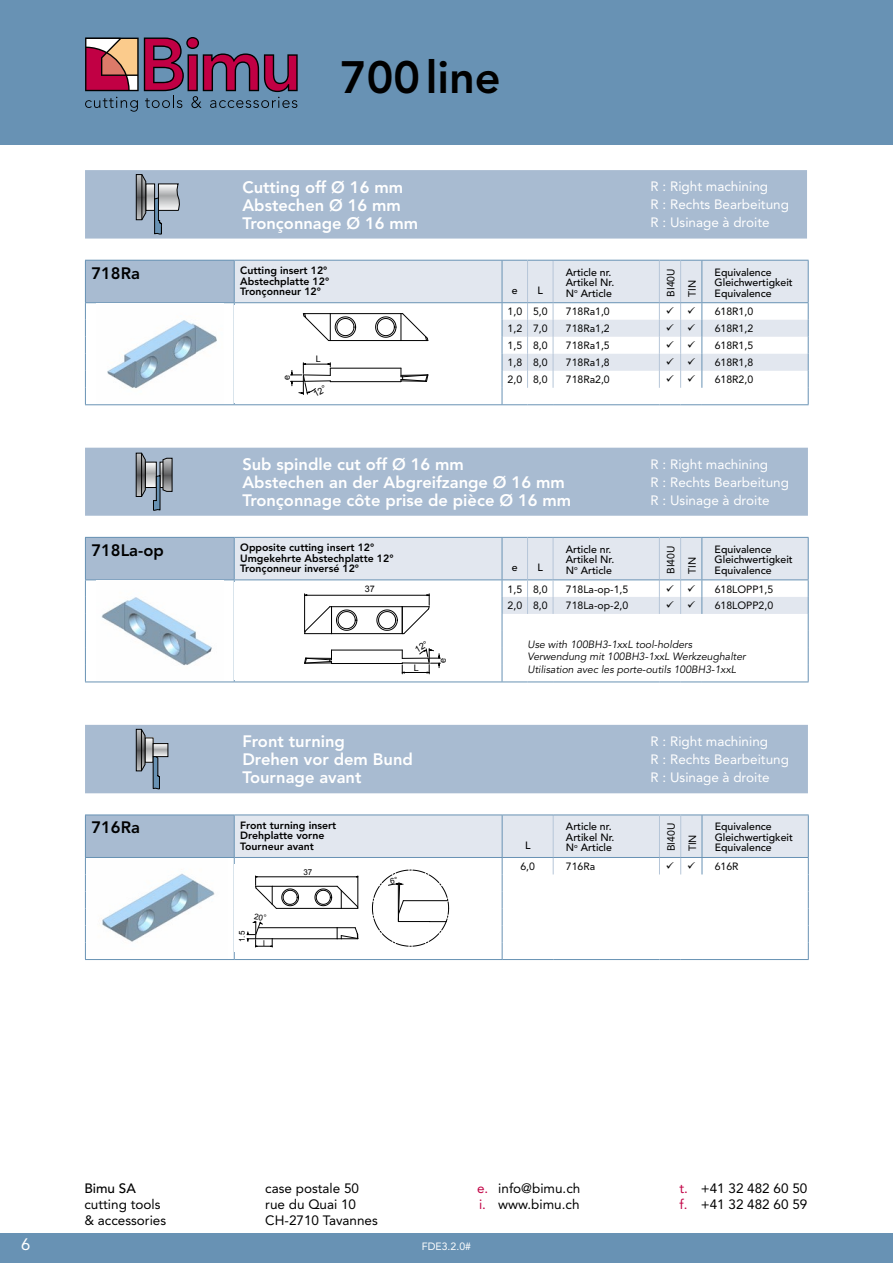
<style>
.page{position:relative;width:893px;height:1263px;background:#fff}
.page>*{position:absolute;margin:0;border:0;box-sizing:border-box;transform-origin:0 0}
.t1{font:800 45px "Avenir";color:#000}
.t2{font:800 16.5px/18px "Avenir";color:#fff}
.t3{font:800 16.5px "Avenir";color:#000}
.t4{font:16.5px "Avenir";color:#fff}
.t5{font:13.5px/18px "Avenir";color:#fff}
.t6{font:13.5px/16.2px "Avenir";color:#000}
.t7{font:500 13.5px "Avenir";color:#000}
.t8{font:500 10.5px/10.5px "Avenir";color:#000}
.t9{font:10.5px/21.3px "Avenir";color:#000}
.t10{font:800 10.5px/10.5px "Avenir";color:#000}
.t11{font:italic 10.5px/12.6px "Avenir";color:#000}
.t12{font:10.5px "Avenir";color:#fff}
.t13{font:9px "Arial";color:#000}
.t14{font:8.1px "Arial";color:#000}
.s1{color:#c10044}
</style>
<div class="page">
<div style="left:0;top:1233px;width:893px;height:30px;background:#6892b4"></div>
<div style="left:0;top:0;width:893px;height:145px;background:#6892b4"></div>
<svg style="left:85px;top:37px;width:213px;height:75px"></svg>
<div style="left:85px;top:170px;width:722px;height:69px;background:#a8bbd1"></div>
<svg style="left:136px;top:174px;width:45px;height:60px;background:#97a3af"></svg>
<hr style="left:142px;top:175px;width:1px;height:45px;background:#000">
<div style="left:85px;top:260px;width:149px;height:43px;background:#a8bbd1"></div>
<svg style="left:235px;top:261px;width:573px;height:110px;fill:#e2e7ef"></svg>
<hr style="left:234px;top:261px;width:1px;height:41px;background:#6892b4">
<hr style="left:502px;top:261px;width:1px;height:41px;background:#6892b4">
<hr style="left:553px;top:302px;width:106px;height:1px;background:#6892b4">
<hr style="left:702px;top:302px;width:107px;height:1px;background:#6892b4">
<hr style="left:553px;top:261px;width:1px;height:41px;background:#b6c6d8">
<hr style="left:85px;top:260px;width:149px;height:1px;background:#6892b4">
<hr style="left:85px;top:261px;width:1px;height:41px;background:#6892b4">
<hr style="left:234px;top:260px;width:268px;height:1px;background:#6892b4">
<svg style="left:502px;top:260px;width:51px;height:1px"></svg>
<hr style="left:553px;top:260px;width:106px;height:1px;background:#6892b4">
<svg style="left:659px;top:260px;width:43px;height:1px"></svg>
<hr style="left:702px;top:260px;width:107px;height:1px;background:#6892b4">
<hr style="left:808px;top:261px;width:1px;height:41px;background:#6892b4">
<svg style="left:808px;top:303px;width:1px;height:101px"></svg>
<hr style="left:553px;top:404px;width:106px;height:1px;background:#6892b4">
<svg style="left:659px;top:404px;width:43px;height:1px"></svg>
<hr style="left:702px;top:404px;width:107px;height:1px;background:#6892b4">
<hr style="left:701px;top:261px;width:1px;height:41px;background:#6892b4">
<hr style="left:659px;top:261px;width:1px;height:41px;background:#b6c6d8">
<hr style="left:680px;top:261px;width:1px;height:41px;background:#b6c6d8">
<hr style="left:527px;top:261px;width:1px;height:41px;background:#b6c6d8">
<div style="left:85px;top:448px;width:723px;height:68px;background:#a8bbd1"></div>
<svg style="left:136px;top:453px;width:36px;height:57px;background:#8a95a0"></svg>
<hr style="left:141px;top:453px;width:1px;height:43px;background:#000">
<div style="left:85px;top:725px;width:723px;height:68px;background:#a8bbd1"></div>
<svg style="left:147px;top:740px;width:4px;height:20px"></svg>
<svg style="left:155px;top:745px;width:11px;height:10px"></svg>
<div style="left:153px;top:743px;width:15px;height:14px;border:1px solid #000"></div>
<svg style="left:136px;top:729px;width:10px;height:42px"></svg>
<svg style="left:153px;top:756px;width:7px;height:34px"></svg>
<hr style="left:141px;top:729px;width:1px;height:42px;background:#000">
<svg style="left:85px;top:302px;width:469px;height:103px"></svg>
<svg style="left:659px;top:302px;width:43px;height:86px"></svg>
<svg style="left:85px;top:537px;width:724px;height:145px"></svg>
<svg style="left:85px;top:814px;width:724px;height:146px"></svg>
<h1 class="t1" style="left:340px;top:51px;width:162px">700line</h1>
<h2 class="t2" style="left:242px;top:178px;width:177px">Cutting off Ø 16 mm<br>Abstechen Ø 16 mm<br>Tronçonnage Ø 16 mm</h2>
<p class="t5" style="left:651px;top:178px;width:140px">R : Right machining<br>R : Rechts Bearbeitung<br>R : Usinage à droite</p>
<h2 class="t3" style="left:91px;top:263px;width:50px">718Ra</h2>
<p class="t10" style="left:240px;top:265px;width:90px">Cutting insert 12°<br>Abstechplatte 12°<br>Tronçonneur 12°</p>
<p class="t13" style="left:281px;top:380px;width:7px;rotate:-90deg">e</p>
<p class="t13" style="left:316px;top:353px;width:7px">L</p>
<p class="t8" style="left:512px;top:286px;width:7px">e</p>
<p class="t8" style="left:538px;top:286px;width:7px">L</p>
<p class="t8" style="left:566px;top:267px;width:50px">Article nr.<br>Artikel Nr.<br>N<sup>o</sup> Article</p>
<p class="t9" style="left:660px;top:297px;width:30px;rotate:-90deg">BI40U<br>TIN</p>
<p class="t8" style="left:715px;top:267px;width:80px">Equivalence<br>Gleichwertigkeit<br>Equivalence</p>
<p class="t9" style="left:508px;top:301px;width:42px">1,0 5,0</p>
<p class="t9" style="left:566px;top:301px;width:45px">718Ra1,0</p>
<p class="t9" style="left:715px;top:301px;width:40px">618R1,0</p>
<p class="t9" style="left:508px;top:318px;width:42px">1,2 7,0</p>
<p class="t9" style="left:566px;top:318px;width:45px">718Ra1,2</p>
<p class="t9" style="left:715px;top:318px;width:40px">618R1,2</p>
<p class="t9" style="left:508px;top:335px;width:42px">1,5 8,0</p>
<p class="t9" style="left:566px;top:335px;width:45px">718Ra1,5</p>
<p class="t9" style="left:715px;top:335px;width:40px">618R1,5</p>
<p class="t9" style="left:508px;top:352px;width:42px">1,8 8,0</p>
<p class="t9" style="left:566px;top:352px;width:45px">718Ra1,8</p>
<p class="t9" style="left:715px;top:352px;width:40px">618R1,8</p>
<p class="t9" style="left:508px;top:369px;width:42px">2,0 8,0</p>
<p class="t9" style="left:566px;top:369px;width:45px">718Ra2,0</p>
<p class="t9" style="left:715px;top:369px;width:40px">618R2,0</p>
<h2 class="t2" style="left:242px;top:455px;width:330px">Sub spindle cut off Ø 16 mm<br>Abstechen an der Abgreifzange Ø 16 mm<br>Tronçonnage côte prise de pièce Ø 16 mm</h2>
<p class="t5" style="left:651px;top:455px;width:140px">R : Right machining<br>R : Rechts Bearbeitung<br>R : Usinage à droite</p>
<h2 class="t3" style="left:91px;top:540px;width:74px">718La-op</h2>
<p class="t10" style="left:240px;top:542px;width:155px">Opposite cutting insert 12°<br>Umgekehrte Abstechplatte 12°<br>Tronçonneur inversé 12°</p>
<p class="t8" style="left:512px;top:563px;width:7px">e</p>
<p class="t8" style="left:538px;top:563px;width:7px">L</p>
<p class="t8" style="left:566px;top:544px;width:50px">Article nr.<br>Artikel Nr.<br>N<sup>o</sup> Article</p>
<p class="t9" style="left:660px;top:574px;width:30px;rotate:-90deg">BI40U<br>TIN</p>
<p class="t8" style="left:715px;top:544px;width:80px">Equivalence<br>Gleichwertigkeit<br>Equivalence</p>
<p class="t13" style="left:365px;top:583px;width:12px">37</p>
<p class="t9" style="left:508px;top:578px;width:42px">1,5 8,0</p>
<p class="t9" style="left:566px;top:578px;width:64px">718La-op-1,5</p>
<p class="t9" style="left:715px;top:578px;width:60px">618LOPP1,5</p>
<p class="t9" style="left:508px;top:595px;width:42px">2,0 8,0</p>
<p class="t9" style="left:566px;top:595px;width:64px">718La-op-2,0</p>
<p class="t9" style="left:715px;top:595px;width:60px">618LOPP2,0</p>
<p class="t11" style="left:528px;top:638px;width:220px">Use with 100BH3-1xxL tool-holders<br>Verwendung mit 100BH3-1xxL Werkzeughalter<br>Utilisation avec les porte-outils 100BH3-1xxL</p>
<p class="t13" style="left:437px;top:663px;width:7px;rotate:-90deg">e</p>
<p class="t13" style="left:414px;top:662px;width:7px">L</p>
<h2 class="t2" style="left:242px;top:732px;width:172px">Front turning<br>Drehen vor dem Bund<br>Tournage avant</h2>
<p class="t5" style="left:651px;top:732px;width:140px">R : Right machining<br>R : Rechts Bearbeitung<br>R : Usinage à droite</p>
<h2 class="t3" style="left:91px;top:818px;width:50px">716Ra</h2>
<p class="t10" style="left:240px;top:820px;width:98px">Front turning insert<br>Drehplatte vorne<br>Tourneur avant</p>
<p class="t14" style="left:237px;top:942px;width:13px;rotate:-90deg">1.5</p>
<p class="t14" style="left:263px;top:938px;width:3px">l</p>
<p class="t14" style="left:303px;top:867px;width:10px">37</p>
<p class="t8" style="left:525px;top:840px;width:7px">L</p>
<p class="t8" style="left:566px;top:822px;width:50px">Article nr.<br>Artikel Nr.<br>N<sup>o</sup> Article</p>
<p class="t9" style="left:660px;top:851px;width:30px;rotate:-90deg">BI40U<br>TIN</p>
<p class="t8" style="left:715px;top:822px;width:80px">Equivalence<br>Gleichwertigkeit<br>Equivalence</p>
<p class="t9" style="left:520px;top:856px;width:16px">6,0</p>
<p class="t9" style="left:566px;top:856px;width:31px">716Ra</p>
<p class="t9" style="left:715px;top:856px;width:25px">616R</p>
<p class="t7" style="left:84px;top:1180px;width:53px">Bimu SA</p>
<p class="t6" style="left:84px;top:1196px;width:83px">cutting tools &amp; accessories</p>
<p class="t6" style="left:265px;top:1180px;width:114px">case postale 50 rue du Quai 10<br>CH-2710 Tavannes</p>
<p class="t6" style="left:477px;top:1180px;width:105px"><span class="s1">e.</span> info@bimu.ch <span class="s1">i.</span> www.bimu.ch</p>
<p class="t6" style="left:679px;top:1180px;width:129px"><span class="s1">t.</span> +41 32 482 60 50 <span class="s1">f.</span> +41 32 482 60 59</p>
<h2 class="t4" style="left:21px;top:1235px;width:11px">6</h2>
<p class="t12" style="left:422px;top:1240px;width:51px">FDE3.2.0#</p>
</div>
